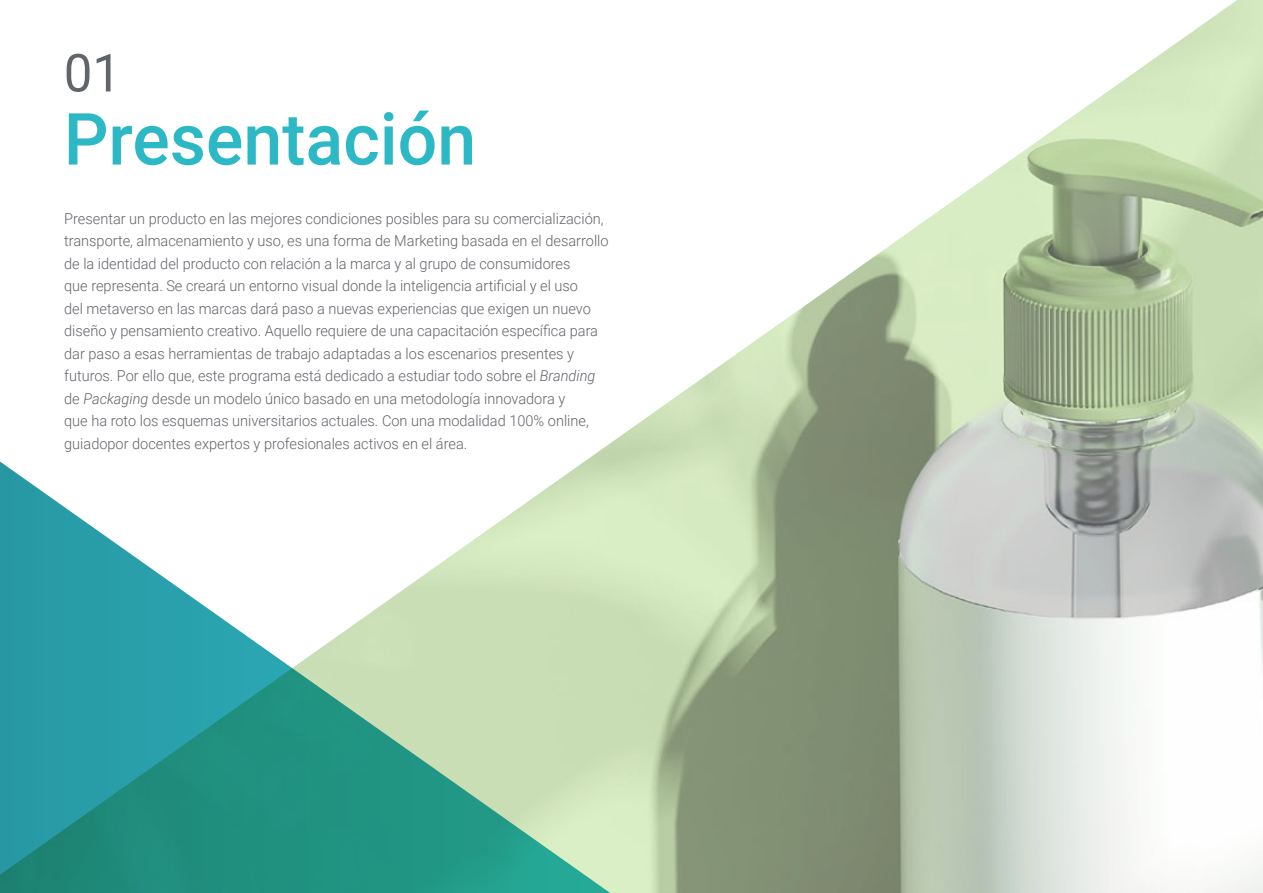
<style>
.page{position:relative;width:1263px;height:893px;background:#fff}
.page>*{position:absolute;margin:0;border:0;box-sizing:border-box;transform-origin:0 0}
.t1{font:500 72px "Roboto";color:#2db8c5}
.t2{font:52.5px "Roboto";color:#61646a}
.t3{font:300 15px/22.5px "Roboto";color:#61646a}
.s1{font-style:italic}
</style>
<div class="page">
<img style="left:607px;top:0;width:656px;height:893px">
<svg style="left:0;top:446px;width:640px;height:447px"></svg>
<h2 class="t2" style="left:64px;top:36px;width:59px">01</h2>
<h1 class="t1" style="left:64px;top:89px;width:414px">Presentación</h1>
<p class="t3" style="left:64px;top:207px;width:546px">Presentar un producto en las mejores condiciones posibles para su comercialización, transporte, almacenamiento y uso, es una forma de Marketing basada en el desarrollo de la identidad del producto con relación a la marca y al grupo de consumidores<br>que representa. Se creará un entorno visual donde la inteligencia artificial y el uso<br>del metaverso en las marcas dará paso a nuevas experiencias que exigen un nuevo diseño y pensamiento creativo. Aquello requiere de una capacitación específica para dar paso a esas herramientas de trabajo adaptadas a los escenarios presentes y futuros. Por ello que, este programa está dedicado a estudiar todo sobre el <span class="s1">Branding </span>de <span class="s1">Packaging</span> desde un modelo único basado en una metodología innovadora y<br>que ha roto los esquemas universitarios actuales. Con una modalidad 100% online, guiadopor docentes expertos y profesionales activos en el área.</p>
</div>
